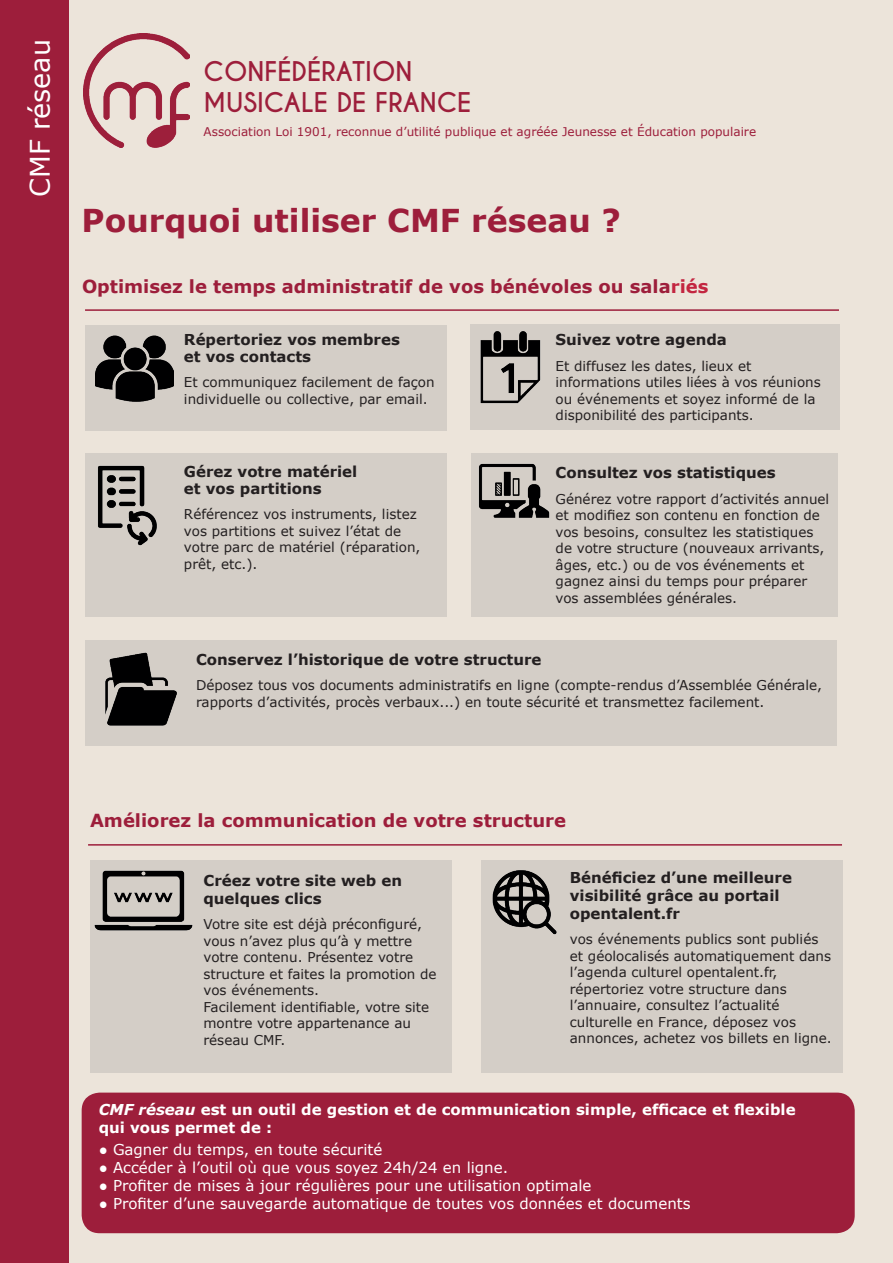
<style>
.page{position:relative;width:893px;height:1263px;background:#fff}
.page>*{position:absolute;margin:0;border:0;box-sizing:border-box;transform-origin:0 0}
.t1{font:700 31.5px "Verdana";color:#9d1e3b}
.t2{font:27px "Verdana";color:#fff}
.t3{font:700 25.5px/31.5px "Caviar Dreams";color:#9d1e3b}
.t4{font:700 18px "Verdana";color:#9d1e3b}
.t5{font:700 15px/18px "Verdana";color:#231f20}
.t6{font:15px "Verdana";color:#fff}
.t7{font:700 15px/18px "Verdana";color:#fff}
.t8{font:13.5px/16.5px "Verdana";color:#231f20}
.t9{font:12px "Verdana";color:#9d1e3b}
.s1{color:#c32540}
.s2{font-style:italic}
</style>
<div class="page">
<div style="left:1px;top:0;width:892px;height:1263px;background:#ece4da"></div>
<div style="left:0;top:0;width:68px;height:1263px;background:#9d1e3b"></div>
<div style="left:85px;top:453px;width:361px;height:163px;background:#d4cec7"></div>
<div style="left:470px;top:325px;width:370px;height:105px;background:#d4cec7"></div>
<div style="left:85px;top:325px;width:361px;height:105px;background:#d4cec7"></div>
<div style="left:82px;top:1092px;width:773px;height:141px;background:#9d1e3b;border-radius:18px"></div>
<img style="left:95px;top:335px;width:78px;height:67px">
<img style="left:470px;top:324px;width:82px;height:80px">
<img style="left:98px;top:465px;width:59px;height:81px">
<hr style="left:85px;top:309px;width:754px;height:2px;background:#9d1e3b">
<div style="left:472px;top:453px;width:366px;height:163px;background:#d4cec7"></div>
<img style="left:471px;top:454px;width:79px;height:78px">
<div style="left:85px;top:640px;width:752px;height:105px;background:#d4cec7"></div>
<img style="left:105px;top:652px;width:72px;height:74px">
<hr style="left:88px;top:844px;width:754px;height:2px;background:#9d1e3b">
<div style="left:90px;top:861px;width:361px;height:212px;background:#d4cec7"></div>
<img style="left:90px;top:860px;width:113px;height:71px">
<div style="left:481px;top:861px;width:362px;height:212px;background:#d4cec7"></div>
<img style="left:481px;top:860px;width:96px;height:75px">
<img style="left:83px;top:33px;width:106px;height:114px">
<h2 class="t2" style="left:21px;top:197px;width:159px;rotate:-90deg">CMF réseau</h2>
<h3 class="t3" style="left:204px;top:56px;width:269px">CONFÉDÉRATION<br>MUSICALE DE FRANCE</h3>
<p class="t9" style="left:204px;top:123px;width:554px">Association Loi 1901, reconnue d’utilité publique et agréée Jeunesse et Éducation populaire</p>
<h1 class="t1" style="left:82px;top:198px;width:541px">Pourquoi utiliser CMF réseau ?</h1>
<h3 class="t4" style="left:82px;top:273px;width:628px">Optimisez le temps administratif de vos bénévoles ou sala<span class="s1">riés</span></h3>
<p class="t5" style="left:184px;top:331px;width:217px;line-height:16.5px">Répertoriez vos membres et vos contacts</p>
<p class="t8" style="left:184px;top:374px;width:252px">Et communiquez facilement de façon individuelle ou collective, par email.</p>
<p class="t5" style="left:184px;top:463px;width:175px;line-height:16.5px">Gérez votre matériel et vos partitions</p>
<p class="t8" style="left:184px;top:506px;width:238px">Référencez vos instruments, listez vos partitions et suivez l’état de votre parc de matériel (réparation, prêt, etc.).</p>
<p class="t5" style="left:556px;top:331px;width:173px">Suivez votre agenda</p>
<p class="t8" style="left:556px;top:358px;width:267px">Et diffusez les dates, lieux et informations utiles liées à vos réunions ou événements et soyez informé de la disponibilité des participants.</p>
<p class="t5" style="left:556px;top:463px;width:222px">Consultez vos statistiques</p>
<p class="t8" style="left:556px;top:490px;width:275px">Générez votre rapport d’activités annuel et modifiez son contenu en fonction de vos besoins, consultez les statistiques de votre structure (nouveaux arrivants, âges, etc.) ou de vos événements et gagnez ainsi du temps pour préparer vos assemblées générales.</p>
<p class="t5" style="left:196px;top:650px;width:347px">Conservez l’historique de votre structure</p>
<p class="t8" style="left:196px;top:677px;width:627px">Déposez tous vos documents administratifs en ligne (compte-rendus d’Assemblée Générale, rapports d’activités, procès verbaux...) en toute sécurité et transmettez facilement.</p>
<h3 class="t4" style="left:90px;top:807px;width:478px">Améliorez la communication de votre structure</h3>
<p class="t5" style="left:203px;top:871px;width:200px">Créez votre site web en quelques clics</p>
<p class="t8" style="left:203px;top:916px;width:235px">Votre site est déjà préconfiguré, vous n’avez plus qu’à y mettre votre contenu. Présentez votre structure et faites la promotion de vos événements.<br>Facilement identifiable, votre site montre votre appartenance au réseau CMF.</p>
<p class="t5" style="left:570px;top:868px;width:224px">Bénéficiez d’une meilleure visibilité grâce au portail opentalent.fr</p>
<p class="t8" style="left:570px;top:931px;width:263px">vos événements publics sont publiés et géolocalisés automatiquement dans l’agenda culturel opentalent.fr, répertoriez votre structure dans l’annuaire, consultez l’actualité culturelle en France, déposez vos annonces, achetez vos billets en ligne.</p>
<p class="t7" style="left:99px;top:1100px;width:698px"><span class="s2">CMF réseau</span> est un outil de gestion et de communication simple, efficace et flexible qui vous permet de :</p>
<p class="t6" style="left:99px;top:1139px;width:285px">● Gagner du temps, en toute sécurité</p>
<p class="t6" style="left:99px;top:1157px;width:411px">● Accéder à l’outil où que vous soyez 24h/24 en ligne.</p>
<p class="t6" style="left:99px;top:1175px;width:494px">● Profiter de mises à jour régulières pour une utilisation optimale</p>
<p class="t6" style="left:99px;top:1193px;width:593px">● Profiter d’une sauvegarde automatique de toutes vos données et documents</p>
</div>
